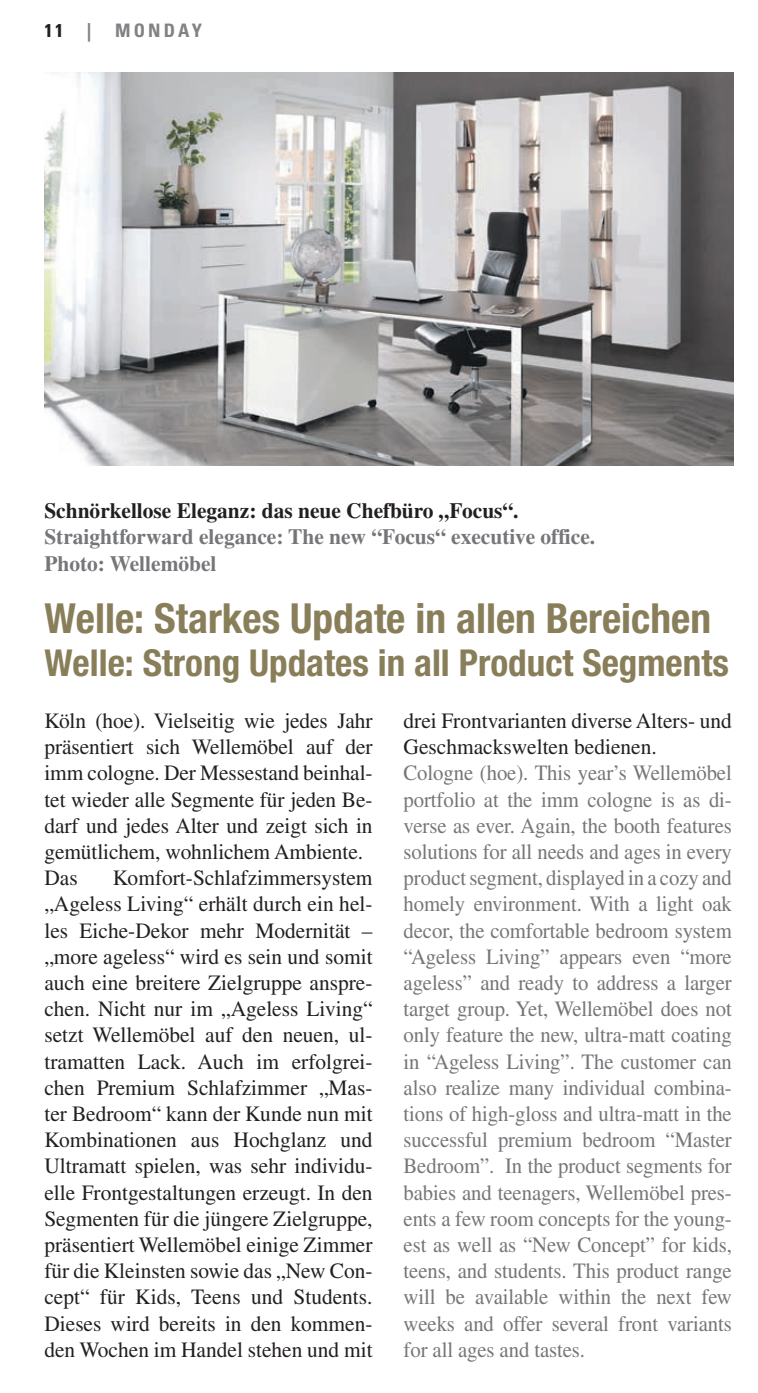
<style>
.page{position:relative;width:758px;height:1393px;background:#fff}
.page>*{position:absolute;margin:0;border:0;box-sizing:border-box;transform-origin:0 0}
.t1{font:700 condensed 41.4px "Helvetica Neue LT Std";color:#897e5a}
.t2{font:700 condensed 37.12px "Helvetica Neue LT Std";color:#897e5a}
.t3{font:21.82px/26.1px "Times LT Std";letter-spacing:-.005em;color:#757679;scale:.95 1}
.t4{font:21.82px/26.1px "Times LT Std";letter-spacing:-.005em;color:#231f20}
.t5{font:700 21.82px/26.1px "Times LT Std";color:#757679}
.t6{font:700 condensed 18.45px "Univers LT Std";letter-spacing:.17em;color:#808285}
.t7{font:700 condensed 18.45px "Univers LT Std";color:#231f20}
.s1{color:#231f20}
</style>
<div class="page">
<img style="left:44px;top:73px;width:689px;height:392px">
<p class="t7" style="left:44px;top:23px;width:21px">11</p>
<p class="t6" style="left:87px;top:23px;width:6px">|</p>
<p class="t6" style="left:115px;top:23px;width:88px">MONDAY</p>
<p class="t5" style="left:44px;top:500px;width:552px"><span class="s1">Schnörkellose Eleganz: das neue Chefbüro „Focus“.<br></span>Straightforward elegance: The new “Focus“ executive office.<br>Photo: Wellemöbel</p>
<p class="t1" style="left:44px;top:603px;width:668px">Welle: Starkes Update in allen Bereichen</p>
<p class="t2" style="left:44px;top:649px;width:685px">Welle: Strong Updates in all Product Segments</p>
<p class="t4" style="left:44px;top:709px;width:329px">Köln (hoe). Vielseitig wie jedes Jahr präsentiert sich Wellemöbel auf der imm cologne. Der Messestand beinhal&shy;tet wieder alle Segmente für jeden Be&shy;darf und jedes Alter und zeigt sich in gemütlichem, wohnlichem Ambiente.<br>Das</p>
<p class="t4" style="left:44px;top:866px;width:329px;text-align:justify;text-indent:68px">Komfort-Schlafzimmersystem „Ageless Living“ erhält durch ein hel&shy;les Eiche-Dekor mehr Modernität – „more ageless“ wird es sein und somit auch eine breitere Zielgruppe anspre&shy;chen. Nicht nur im „Ageless Living“ setzt Wellemöbel auf den neuen, ul&shy;tramatten Lack. Auch im erfolgrei&shy;chen Premium Schlafzimmer „Mas&shy;ter Bedroom“ kann der Kunde nun mit Kombinationen aus Hochglanz und Ultramatt spielen, was sehr individu&shy;elle Frontgestaltungen erzeugt. In den Segmenten für die jüngere Zielgruppe, präsentiert Wellemöbel einige Zimmer für die Kleinsten sowie das „New Con&shy;cept“ für Kids, Teens und Students.<br>Dieses wird bereits in den kommen&shy;den Wochen im Handel stehen und mit</p>
<p class="t3" style="left:403px;top:709px;width:347px"><span class="s1">drei Frontvarianten diverse Alters- und Geschmackswelten bedienen.<br></span>Cologne (hoe). This year’s Wellemöbel portfolio at the imm cologne is as di&shy;verse as ever. Again, the booth features solutions for all needs and ages in every product segment, displayed in a cozy and homely environment. With a light oak decor, the comfortable bedroom system “Ageless Living” appears even “more ageless” and ready to address a larger target group. Yet, Wellemöbel does not only feature the new, ultra-matt coating in “Ageless Living”. The customer can also realize many individual combina&shy;tions of high-gloss and ultra-matt in the successful premium bedroom “Master Bedroom”. In the product segments for babies and teenagers, Wellemöbel pres&shy;ents a few room concepts for the young&shy;est as well as “New Concept” for kids, teens, and students. This product range will be available within the next few weeks and offer several front variants for all ages and tastes.</p>
</div>
